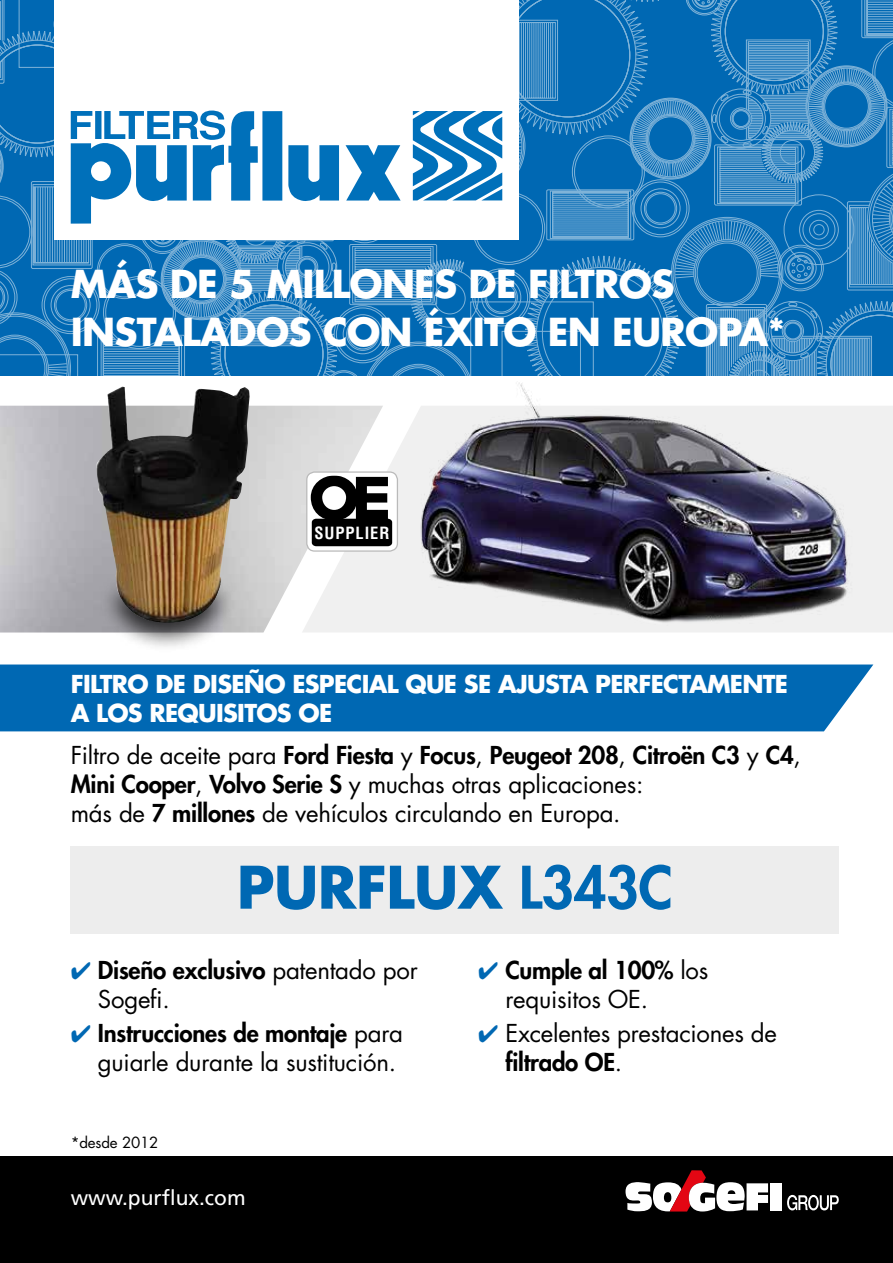
<style>
.page{position:relative;width:893px;height:1263px;background:#fff}
.page>*{position:absolute;margin:0;border:0;box-sizing:border-box;transform-origin:0 0}
.t1{font:700 57px "Futura Std";letter-spacing:-.01em;color:#0068b3}
.t2{font:700 37.5px/48px "Futura Std";letter-spacing:-.02em;color:#fff}
.t3{font:24px/28.8px "Futura Std";letter-spacing:-.01em;color:#000}
.t4{font:700 24px/28.8px "Futura Std";letter-spacing:-.03em;color:#fff}
.t5{font:21px "Frutiger LT Std";color:#fff}
.t6{font:700 condensed 16.5px "Helvetica LT Std";letter-spacing:.055em;color:#fff}
.t7{font:15px "Futura Std";letter-spacing:-.01em;color:#000}
.s1{font-weight:800}
.s2{color:#0068b3}
</style>
<div class="page">
<svg style="left:0;top:0;width:893px;height:376px;background:#1f7abc"></svg>
<div style="left:54px;top:0;width:465px;height:240px;background:#fff"></div>
<div style="left:0;top:1157px;width:893px;height:106px;background:#000"></div>
<div style="left:71px;top:847px;width:768px;height:87px;background:#ededed"></div>
<svg style="left:625px;top:1170px;width:143px;height:41px"></svg>
<div style="left:770px;top:1183px;width:12px;height:27px;background:#fff"></div>
<svg style="left:787px;top:1195px;width:52px;height:15px"></svg>
<svg style="left:71px;top:111px;width:431px;height:113px"></svg>
<svg style="left:302px;top:406px;width:591px;height:226px;fill:#f0f0f0"></svg>
<div style="left:307px;top:472px;width:90px;height:79px;background:#fff;border-radius:8px"></div>
<svg style="left:311px;top:475px;width:81px;height:71px"></svg>
<div style="left:306px;top:471px;width:92px;height:81px;border:1px solid #bababa;border-radius:8px"></div>
<div style="left:99px;top:577px;width:138px;height:76px;background:#000;opacity:.75"></div>
<img style="left:95px;top:387px;width:155px;height:236px">
<div style="left:0;top:664px;width:873px;height:67px;background:#0068b3"></div>
<img style="left:412px;top:382px;width:447px;height:244px">
<h2 class="t2" style="left:71px;top:259px;width:716px">MÁS DE 5 MILLONES DE FILTROS<br>INSTALADOS CON ÉXITO EN EUROPA*</h2>
<p class="t6" style="left:314px;top:522px;width:77px">SUPPLIER</p>
<p class="t4" style="left:71px;top:669px;width:719px">FILTRO DE DISEÑO ESPECIAL QUE SE AJUSTA PERFECTAMENTE<br>A LOS REQUISITOS OE</p>
<p class="t3" style="left:71px;top:741px;width:732px">Filtro de aceite para <span class="s1">Ford Fiesta</span> y <span class="s1">Focus</span>, <span class="s1">Peugeot 208</span>, <span class="s1">Citroën C3</span> y <span class="s1">C4</span>,<br><span class="s1">Mini Cooper</span>, <span class="s1">Volvo Serie S</span> y muchas otras aplicaciones:<br>más de <span class="s1">7 millones</span> de vehículos circulando en Europa.</p>
<h1 class="t1" style="left:237px;top:849px;width:437px">PURFLUX <span class="s1">L343C</span></h1>
<p class="t3" style="left:98px;top:956px;width:321px;text-indent:-27px"><span class="s2">✔</span> <span class="s1">Diseño exclusivo</span> patentado por<br>Sogefi.</p>
<p class="t3" style="left:71px;top:1019px;width:334px;text-align:right"><span class="s2">✔</span> <span class="s1">Instrucciones de montaje</span> para guiarle durante la sustitución.</p>
<p class="t7" style="left:71px;top:1133px;width:89px">*desde 2012</p>
<p class="t5" style="left:71px;top:1185px;width:176px">www.purflux.com</p>
<p class="t3" style="left:505px;top:956px;width:204px;text-indent:-27px"><span class="s2">✔</span> <span class="s1">Cumple al 100%</span> los requisitos OE.</p>
<p class="t3" style="left:505px;top:1019px;width:273px;text-indent:-27px"><span class="s2">✔</span> Excelentes prestaciones de <span class="s1">filtrado OE</span>.</p>
</div>
